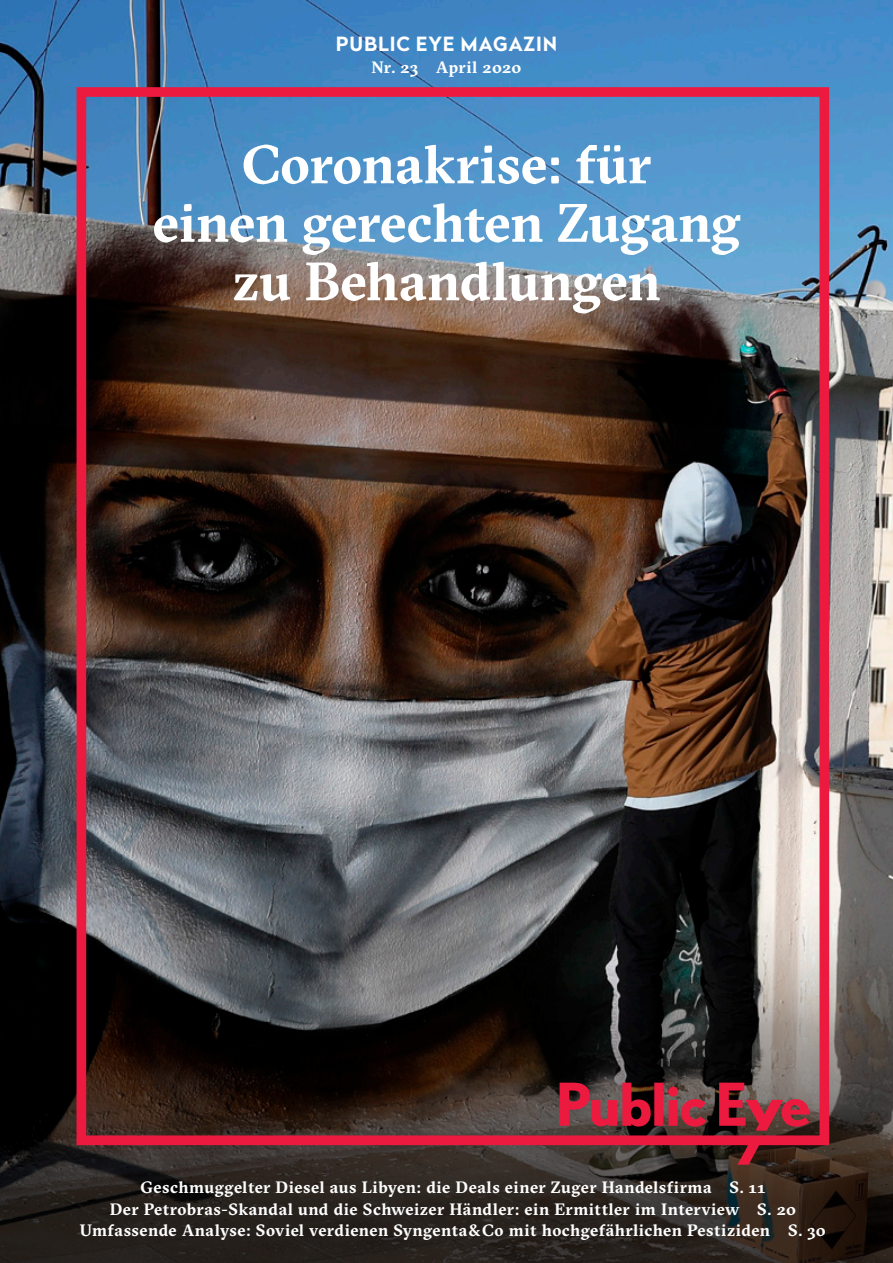
<style>
.page{position:relative;width:893px;height:1263px;background:#fff}
.page>*{position:absolute;margin:0;border:0;box-sizing:border-box;transform-origin:0 0}
.t1{font:700 54px/58.5px "GT Sectra";letter-spacing:-.005em;color:#fff;text-align:center}
.t2{font:700 19.5px "Radikal";letter-spacing:.045em;color:#fff}
.t3{font:700 16.5px/21.8px "GT Sectra";letter-spacing:.025em;color:#fff;text-align:center}
</style>
<div class="page">
<img style="left:0;top:0;width:893px;height:807px">
<svg style="left:0;top:807px;width:893px;height:456px;background:#2f2a27"></svg>
<img style="left:77px;top:87px;width:752px;height:1078px">
<p class="t2" style="left:336px;top:30px;width:223px">PUBLIC EYE MAGAZIN</p>
<p class="t3" style="left:371px;top:56px;width:151px">Nr. 23 April 2020</p>
<h1 class="t1" style="left:152px;top:134px;width:590px">Coronakrise: für<br>einen gerechten Zugang zu Behandlungen</h1>
<p class="t3" style="left:80px;top:1176px;width:747px">Geschmuggelter Diesel aus Libyen: die Deals einer Zuger Handelsfirma S. 11<br>Der Petrobras-Skandal und die Schweizer Händler: ein Ermittler im Interview S. 20<br>Umfassende Analyse: Soviel verdienen Syngenta &amp; Co mit hochgefährlichen Pestiziden S. 30</p>
</div>
